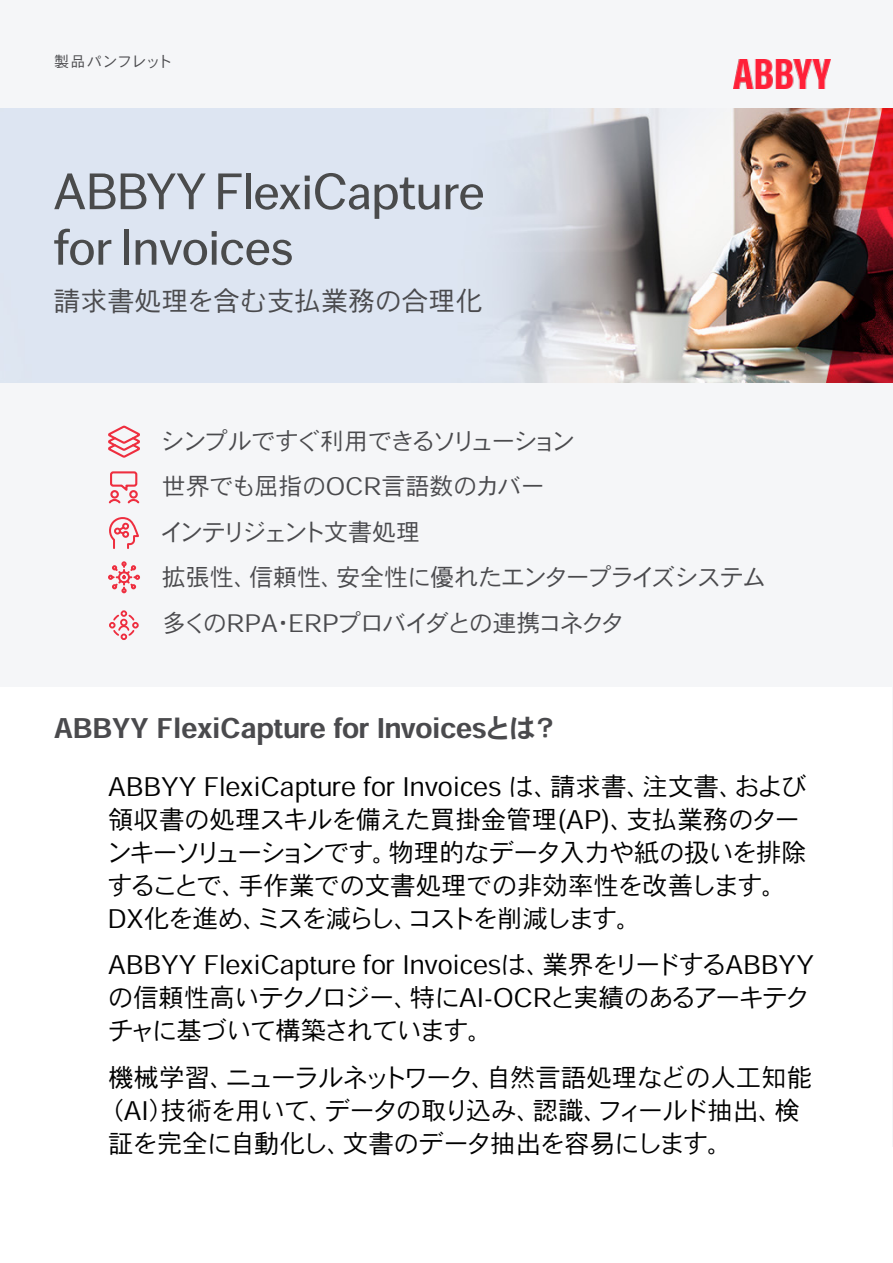
<style>
.page{position:relative;width:893px;height:1263px;background:#fff}
.page>*{position:absolute;margin:0;border:0;box-sizing:border-box;transform-origin:0 0}
.t1{font:52.5px/58.5px "Co Fo Gothic";color:#4a4b4c}
.t2{font:27px "Heisei Kaku Go Std W7";color:#4a4a4d}
.t3{font:27px "Heisei Kaku Go Std W3";color:#4a4a4d}
.t4{font:25.5px/33px "Heisei Kaku Go Std W3";letter-spacing:-.02em;color:#000}
.t5{font:25.5px "Heisei Kaku Go Std W3";letter-spacing:-.04em;color:#000}
.t6{font:25.5px "Heisei Kaku Go Std W3";letter-spacing:-.05em;color:#000}
.t7{font:24px/45.6px "Heisei Kaku Go Std W3";letter-spacing:-.05em;color:#4a4a4d}
.t8{font:15px "Heisei Kaku Go Std W3";letter-spacing:-.04em;color:#4a4a4d}
</style>
<div class="page">
<div style="left:0;top:0;width:893px;height:1146px;background:#f5f6f8"></div>
<div style="left:1px;top:687px;width:891px;height:565px;background:#fff"></div>
<img style="left:0;top:108px;width:893px;height:274px">
<img style="left:734px;top:60px;width:97px;height:29px">
<svg style="left:108px;top:426px;width:32px;height:32px"></svg>
<svg style="left:108px;top:471px;width:32px;height:32px"></svg>
<svg style="left:109px;top:517px;width:30px;height:32px"></svg>
<svg style="left:108px;top:561px;width:32px;height:32px"></svg>
<div style="left:121px;top:610px;width:6px;height:7px;border:2px solid #ee2e3f;border-radius:50%"></div>
<div style="left:132px;top:622px;width:7px;height:6px;border:2px solid #ee2e3f;border-radius:50%"></div>
<div style="left:121px;top:633px;width:6px;height:7px;border:2px solid #ee2e3f;border-radius:50%"></div>
<div style="left:109px;top:622px;width:7px;height:6px;border:2px solid #ee2e3f;border-radius:50%"></div>
<svg style="left:112px;top:613px;width:24px;height:24px"></svg>
<p class="t8" style="left:54px;top:52px;width:120px">製品パンフレット</p>
<h1 class="t1" style="left:54px;top:154px;width:404px">ABBYY®<br>FlexiCapture® SDK</h1>
<p class="t3" style="left:53px;top:284px;width:431px">請求書処理を含む支払業務の合理化</p>
<h1 class="t1" style="left:53px;top:163px;width:433px;line-height:55.5px">ABBYY FlexiCapture for Invoices</h1>
<p class="t7" style="left:160px;top:418px;width:608px">シンプルですぐ利用できるソリューション<br>世界でも屈指のOCR言語数のカバー<br>インテリジェント文書処理<br>拡張性、信頼性、安全性に優れたエンタープライズシステム多くのRPA・ERPプロバイダとの連携コネクタ</p>
<p class="t2" style="left:54px;top:712px;width:506px">ABBYY FlexiCapture for Invoicesとは？</p>
<p class="t4" style="left:106px;top:770px;width:702px">ABBYY FlexiCapture for Invoices は、請求書、注文書、および領収書の処理スキルを備えた買掛金管理(AP)、支払業務のターンキーソリューションです。物理的なデータ入力や紙の扱いを排除することで、手作業での文書処理での非効率性を改善します。DX化を進め、ミスを減らし、コストを削減します。</p>
<p class="t4" style="left:108px;top:948px;width:707px">ABBYY FlexiCapture for Invoicesは、業界をリードするABBYYの信頼性高いテクノロジー、特にAI-OCRと実績のあるアーキテクチャに基づいて構築されています。</p>
<p class="t4" style="left:108px;top:1061px;width:706px">機械学習、ニューラルネットワーク、自然言語処理などの人工知能</p>
<p class="t5" style="left:99px;top:1094px;width:702px">（AI）技術を用いて、データの取り込み、認識、フィールド抽出、検</p>
<p class="t6" style="left:108px;top:1127px;width:626px">証を完全に自動化し、文書のデータ抽出を容易にします。</p>
</div>
